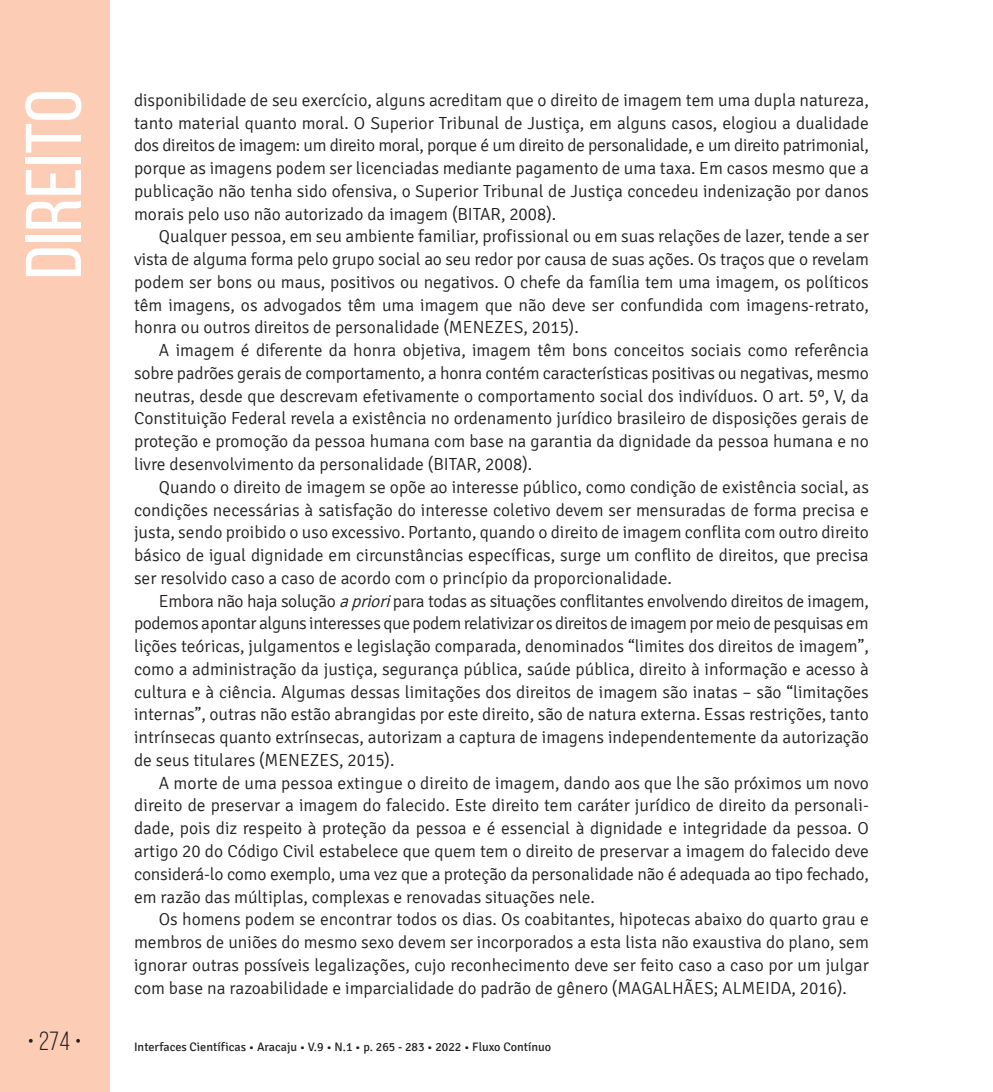
<style>
.page{position:relative;width:993px;height:1092px;background:#fff}
.page>*{position:absolute;margin:0;border:0;box-sizing:border-box;transform-origin:0 0}
.t1{font:78.75px "Bebas Neue";color:#fff;scale:1.09 1}
.t2{font:26.25px "Bebas Neue";color:#231f20}
.t3{font:300 17.5px/22.8px "Signika";color:#231f20;text-align:justify}
.t4{font:12.25px "Signika";color:#231f20}
.s1{font-style:italic}
</style>
<div class="page">
<div style="left:0;top:0;width:109px;height:1091px;background:#fcccb5"></div>
<h1 class="t1" style="left:11px;top:279px;width:176px;rotate:-90deg">Direito</h1>
<p class="t3" style="left:134px;top:89px;width:736px">disponibilidade de seu exercício, alguns acreditam que o direito de imagem tem uma dupla natureza, tanto material quanto moral. O Superior Tribunal de Justiça, em alguns casos, elogiou a dualidade dos direitos de imagem: um direito moral, porque é um direito de personalidade, e um direito patrimonial, porque as imagens podem ser licenciadas mediante pagamento de uma taxa. Em casos mesmo que a publicação não tenha sido ofensiva, o Superior Tribunal de Justiça concedeu indenização por danos morais pelo uso não autorizado da imagem (BITAR, 2008).</p>
<p class="t3" style="left:134px;top:225px;width:736px;text-indent:25px">Qualquer pessoa, em seu ambiente familiar, profissional ou em suas relações de lazer, tende a ser vista de alguma forma pelo grupo social ao seu redor por causa de suas ações. Os traços que o revelam podem ser bons ou maus, positivos ou negativos. O chefe da família tem uma imagem, os políticos têm imagens, os advogados têm uma imagem que não deve ser confundida com imagens-retrato, honra ou outros direitos de personalidade (MENEZES, 2015).</p>
<p class="t3" style="left:134px;top:339px;width:736px;text-indent:25px">A imagem é diferente da honra objetiva, imagem têm bons conceitos sociais como referência sobre padrões gerais de comportamento, a honra contém características positivas ou negativas, mesmo neutras, desde que descrevam efetivamente o comportamento social dos indivíduos. O art. 5º, V, da Constituição Federal revela a existência no ordenamento jurídico brasileiro de disposições gerais de proteção e promoção da pessoa humana com base na garantia da dignidade da pessoa humana e no livre desenvolvimento da personalidade (BITAR, 2008).</p>
<p class="t3" style="left:134px;top:476px;width:736px;text-indent:25px">Quando o direito de imagem se opõe ao interesse público, como condição de existência social, as condições necessárias à satisfação do interesse coletivo devem ser mensuradas de forma precisa e justa, sendo proibido o uso excessivo. Portanto, quando o direito de imagem conflita com outro direito básico de igual dignidade em circunstâncias específicas, surge um conflito de direitos, que precisa ser resolvido caso a caso de acordo com o princípio da proporcionalidade.</p>
<p class="t3" style="left:134px;top:589px;width:736px;text-indent:25px">Embora não haja solução <span class="s1">apriori</span>para todas as situações conflitantes envolvendo direitos de imagem, podemos apontar alguns interesses que podem relativizar os direitos de imagem por meio de pesquisas em lições teóricas, julgamentos e legislação comparada, denominados “limites dos direitos de imagem”, como a administração da justiça, segurança pública, saúde pública, direito à informação e acesso à cultura e à ciência. Algumas dessas limitações dos direitos de imagem são inatas – são “limitações internas”, outras não estão abrangidas por este direito, são de natura externa. Essas restrições, tanto intrínsecas quanto extrínsecas, autorizam a captura de imagens independentemente da autorização de seus titulares (MENEZES, 2015).</p>
<p class="t3" style="left:134px;top:771px;width:736px;text-indent:25px">A morte de uma pessoa extingue o direito de imagem, dando aos que lhe são próximos um novo direito de preservar a imagem do falecido. Este direito tem caráter jurídico de direito da personali&shy;dade, pois diz respeito à proteção da pessoa e é essencial à dignidade e integridade da pessoa. O artigo 20 do Código Civil estabelece que quem tem o direito de preservar a imagem do falecido deve considerá-lo como exemplo, uma vez que a proteção da personalidade não é adequada ao tipo fechado, em razão das múltiplas, complexas e renovadas situações nele.</p>
<p class="t3" style="left:134px;top:908px;width:736px;text-indent:25px">Os homens podem se encontrar todos os dias. Os coabitantes, hipotecas abaixo do quarto grau e membros de uniões do mesmo sexo devem ser incorporados a esta lista não exaustiva do plano, sem ignorar outras possíveis legalizações, cujo reconhecimento deve ser feito caso a caso por um julgar com base na razoabilidade e imparcialidade do padrão de gênero (MAGALHÃES; ALMEIDA, 2016).</p>
<h2 class="t2" style="left:28px;top:1026px;width:55px">• 274 •</h2>
<p class="t4" style="left:134px;top:1040px;width:418px">Interfaces Científicas • Aracaju • V.9 • N.1 • p. 265 - 283 • 2022 • Fluxo Contínuo</p>
</div>
